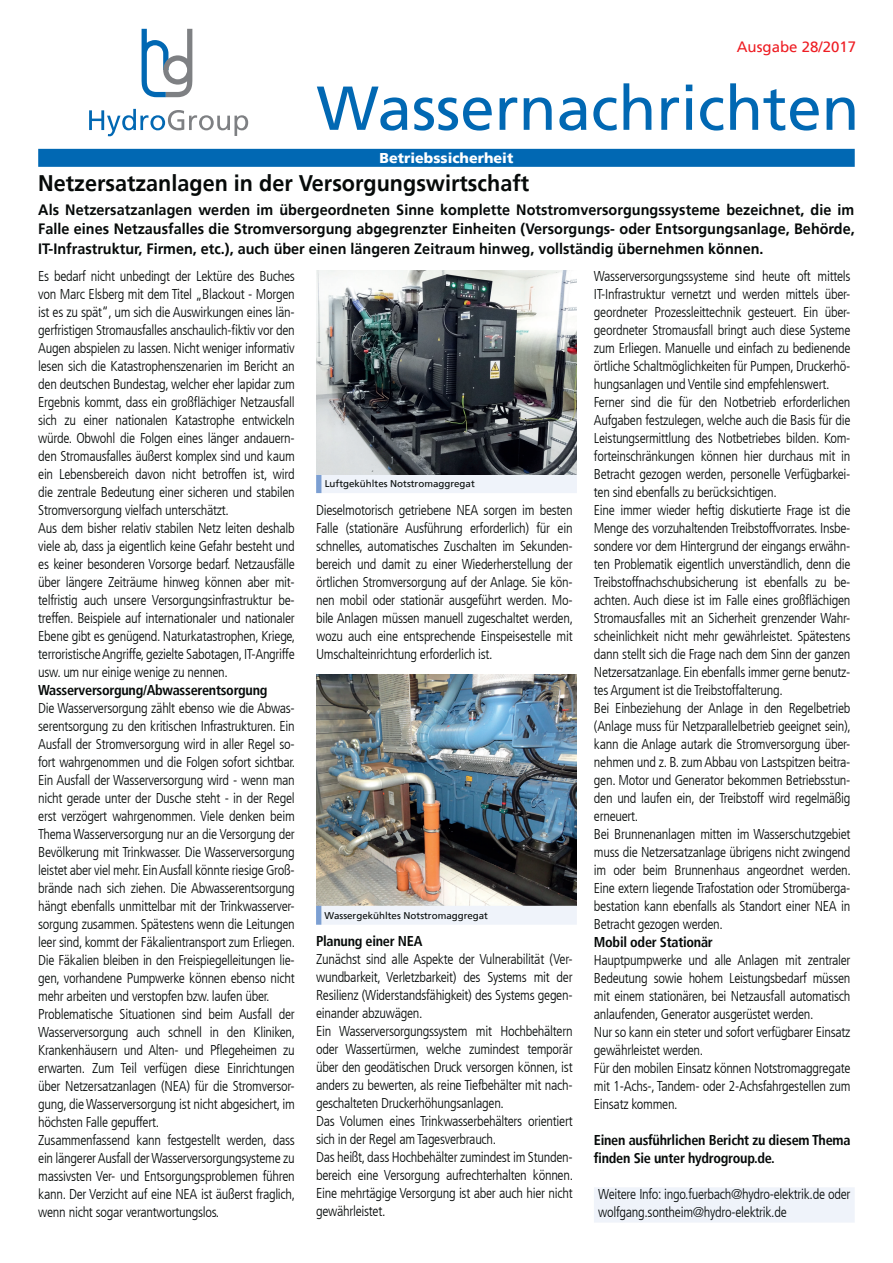
<style>
.page{position:relative;width:893px;height:1263px;background:#fff}
.page>*{position:absolute;margin:0;border:0;box-sizing:border-box;transform-origin:0 0}
.t1{font:61.95px "Frutiger LT";color:#0168b3}
.t2{font:700 22.5px "Frutiger";color:#060a09;scale:.96 1}
.t3{font:700 15px/19.5px "Frutiger";color:#060a09;text-align:justify;scale:.96 1}
.t4{font:15px "Frutiger LT";color:#ee1d23}
.t5{font:300 condensed 14.25px/18px "Frutiger LT";letter-spacing:-.02em;color:#060a09}
.t6{font:700 condensed 14.25px/18px "Frutiger LT";letter-spacing:-.02em;color:#060a09}
.t7{font:900 14.25px "Frutiger LT";color:#fff}
.t8{font:9.75px "Frutiger";color:#060a09}
</style>
<div class="page">
<div style="left:38px;top:149px;width:817px;height:18px;background:#0168b3"></div>
<svg style="left:89px;top:109px;width:159px;height:27px"></svg>
<svg style="left:142px;top:29px;width:50px;height:68px"></svg>
<div style="left:594px;top:1187px;width:261px;height:35px;background:#eff3fa"></div>
<div style="left:321px;top:474px;width:256px;height:19px;background:#eff3fa;border:2px solid #eff3fa"></div>
<svg style="left:316px;top:474px;width:5px;height:19px"></svg>
<img style="left:316px;top:270px;width:260px;height:204px">
<img style="left:316px;top:674px;width:261px;height:232px">
<div style="left:321px;top:906px;width:256px;height:19px;background:#eff3fa"></div>
<div style="left:316px;top:906px;width:5px;height:19px;background:#7c9fd2"></div>
<p class="t4" style="left:737px;top:38px;width:121px">Ausgabe 28/2017</p>
<h1 class="t1" style="left:317px;top:72px;width:544px">Wassernachrichten</h1>
<p class="t7" style="left:380px;top:149px;width:135px">Betriebssicherheit</p>
<h2 class="t2" style="left:38px;top:170px;width:513px">Netzersatzanlagen in der Versorgungswirtschaft</h2>
<p class="t3" style="left:38px;top:200px;width:852px">Als Netzersatzanlagen werden im übergeordneten Sinne komplette Notstromversorgungssysteme bezeichnet, die im Falle eines Netzausfalles die Stromversorgung abgegrenzter Einheiten (Versorgungs- oder Entsorgungsanlage, Behörde, IT-Infrastruktur, Firmen, etc.), auch über einen längeren Zeitraum hinweg, vollständig übernehmen können.</p>
<p class="t5" style="left:38px;top:267px;width:259px">Es bedarf nicht unbedingt der Lektüre des Buches von Marc Elsberg mit dem Titel „Blackout - Morgen ist es zu spät“, um sich die Auswirkungen eines län&shy;gerfristigen Stromausfalles anschaulich-fiktiv vor den Augen abspielen zu lassen. Nicht weniger informativ lesen sich die Katastrophenszenarien im Bericht an den deutschen Bundestag, welcher eher lapidar zum Ergebnis kommt, dass ein großflächiger Netzausfall sich zu einer nationalen Katastrophe entwickeln würde. Obwohl die Folgen eines länger andauern&shy;den Stromausfalles äußerst komplex sind und kaum ein Lebensbereich davon nicht betroffen ist, wird die zentrale Bedeutung einer sicheren und stabilen Stromversorgung vielfach unterschätzt.<br>Aus dem bisher relativ stabilen Netz leiten deshalb viele ab, dass ja eigentlich keine Gefahr besteht und es keiner besonderen Vorsorge bedarf. Netzausfälle über längere Zeiträume hinweg können aber mit&shy;telfristig auch unsere Versorgungsinfrastruktur be&shy;treffen. Beispiele auf internationaler und nationaler Ebene gibt es genügend. Naturkatastrophen, Kriege, terroristische Angriffe, gezielte Sabotagen, IT-Angriffe usw. um nur einige wenige zu nennen.</p>
<p class="t6" style="left:38px;top:681px;width:231px">Wasserversorgung/Abwasserentsorgung</p>
<p class="t5" style="left:38px;top:699px;width:259px">Die Wasserversorgung zählt ebenso wie die Abwas&shy;serentsorgung zu den kritischen Infrastrukturen. Ein Ausfall der Stromversorgung wird in aller Regel so&shy;fort wahrgenommen und die Folgen sofort sichtbar.<br>Ein Ausfall der Wasserversorgung wird - wenn man nicht gerade unter der Dusche steht - in der Regel erst verzögert wahrgenommen. Viele denken beim Thema Wasserversorgung nur an die Versorgung der Bevölkerung mit Trinkwasser. Die Wasserversorgung leistet aber viel mehr. Ein Ausfall könnte riesige Groß&shy;brände nach sich ziehen. Die Abwasserentsorgung hängt ebenfalls unmittelbar mit der Trinkwasserver&shy;sorgung zusammen. Spätestens wenn die Leitungen leer sind, kommt der Fäkalientransport zum Erliegen.<br>Die Fäkalien bleiben in den Freispiegelleitungen lie&shy;gen, vorhandene Pumpwerke können ebenso nicht mehr arbeiten und verstopfen bzw. laufen über.<br>Problematische Situationen sind beim Ausfall der Wasserversorgung auch schnell in den Kliniken, Krankenhäusern und Alten- und Pflegeheimen zu erwarten. Zum Teil verfügen diese Einrichtungen über Netzersatzanlagen (NEA) für die Stromversor&shy;gung, die Wasserversorgung ist nicht abgesichert, im höchsten Falle gepuffert.<br>Zusammenfassend kann festgestellt werden, dass ein längerer Ausfall der Wasserversorgungsysteme zu massivsten Ver- und Entsorgungsproblemen führen kann. Der Verzicht auf eine NEA ist äußerst fraglich, wenn nicht sogar verantwortungslos.</p>
<p class="t5" style="left:594px;top:267px;width:259px">Wasserversorgungssysteme sind heute oft mittels IT-Infrastruktur vernetzt und werden mittels über&shy;geordneter Prozessleittechnik gesteuert. Ein über&shy;geordneter Stromausfall bringt auch diese Systeme zum Erliegen. Manuelle und einfach zu bedienende örtliche Schaltmöglichkeiten für Pumpen, Druckerhö&shy;hungsanlagen und Ventile sind empfehlenswert.<br>Ferner sind die für den Notbetrieb erforderlichen Aufgaben festzulegen, welche auch die Basis für die Leistungsermittlung des Notbetriebes bilden. Kom&shy;forteinschränkungen können hier durchaus mit in Betracht gezogen werden, personelle Verfügbarkei&shy;ten sind ebenfalls zu berücksichtigen.<br>Eine immer wieder heftig diskutierte Frage ist die Menge des vorzuhaltenden Treibstoffvorrates. Insbe&shy;sondere vor dem Hintergrund der eingangs erwähn&shy;ten Problematik eigentlich unverständlich, denn die Treibstoffnachschubsicherung ist ebenfalls zu be&shy;achten. Auch diese ist im Falle eines großflächigen Stromausfalles mit an Sicherheit grenzender Wahr&shy;scheinlichkeit nicht mehr gewährleistet. Spätestens dann stellt sich die Frage nach dem Sinn der ganzen Netzersatzanlage. Ein ebenfalls immer gerne benutz&shy;tes Argument ist die Treibstoffalterung.<br>Bei Einbeziehung der Anlage in den Regelbetrieb (Anlage muss für Netzparallelbetrieb geeignet sein), kann die Anlage autark die Stromversorgung über&shy;nehmen und z. B. zum Abbau von Lastspitzen beitra&shy;gen. Motor und Generator bekommen Betriebsstun&shy;den und laufen ein, der Treibstoff wird regelmäßig erneuert.<br>Bei Brunnenanlagen mitten im Wasserschutzgebiet muss die Netzersatzanlage übrigens nicht zwingend im oder beim Brunnenhaus angeordnet werden.<br>Eine extern liegende Trafostation oder Stromüberga&shy;bestation kann ebenfalls als Standort einer NEA in Betracht gezogen werden.</p>
<p class="t6" style="left:594px;top:933px;width:120px">Mobil oder Stationär</p>
<p class="t5" style="left:594px;top:951px;width:258px">Hauptpumpwerke und alle Anlagen mit zentraler Bedeutung sowie hohem Leistungsbedarf müssen mit einem stationären, bei Netzausfall automatisch anlaufenden, Generator ausgerüstet werden.<br>Nur so kann ein steter und sofort verfügbarer Einsatz gewährleistet werden.<br>Für den mobilen Einsatz können Notstromaggregate mit 1-Achs-, Tandem- oder 2-Achsfahrgestellen zum Einsatz kommen.</p>
<p class="t6" style="left:594px;top:1131px;width:258px">Einen ausführlichen Bericht zu diesem Thema finden Sie unter hydrogroup.de.</p>
<p class="t8" style="left:325px;top:478px;width:152px">Luftgekühltes Notstromaggregat</p>
<p class="t5" style="left:316px;top:501px;width:259px;text-align:justify">Dieselmotorisch getriebene NEA sorgen im besten Falle (stationäre Ausführung erforderlich) für ein schnelles, automatisches Zuschalten im Sekunden&shy;bereich und damit zu einer Wiederherstellung der örtlichen Stromversorgung auf der Anlage. Sie kön&shy;nen mobil oder stationär ausgeführt werden. Mo&shy;bile Anlagen müssen manuell zugeschaltet werden, wozu auch eine entsprechende Einspeisestelle mit Umschalteinrichtung erforderlich ist.</p>
<p class="t8" style="left:325px;top:910px;width:165px">Wassergekühltes Notstromaggregat</p>
<p class="t6" style="left:316px;top:932px;width:108px">Planung einer NEA</p>
<p class="t5" style="left:316px;top:951px;width:259px">Zunächst sind alle Aspekte der Vulnerabilität (Ver&shy;wundbarkeit, Verletzbarkeit) des Systems mit der Resilienz (Widerstandsfähigkeit) des Systems gegen&shy;einander abzuwägen.<br>Ein Wasserversorgungssystem mit Hochbehältern oder Wassertürmen, welche zumindest temporär über den geodätischen Druck versorgen können, ist anders zu bewerten, als reine Tiefbehälter mit nach&shy;geschalteten Druckerhöhungsanlagen.<br>Das Volumen eines Trinkwasserbehälters orientiert sich in der Regel am Tagesverbrauch.<br>Das heißt, dass Hochbehälter zumindest im Stunden&shy;bereich eine Versorgung aufrechterhalten können.<br>Eine mehrtägige Versorgung ist aber auch hier nicht gewährleistet.</p>
<p class="t5" style="left:598px;top:1185px;width:254px">Weitere Info: ingo.fuerbach@hydro-elektrik.de oder wolfgang.sontheim@hydro-elektrik.de</p>
</div>
